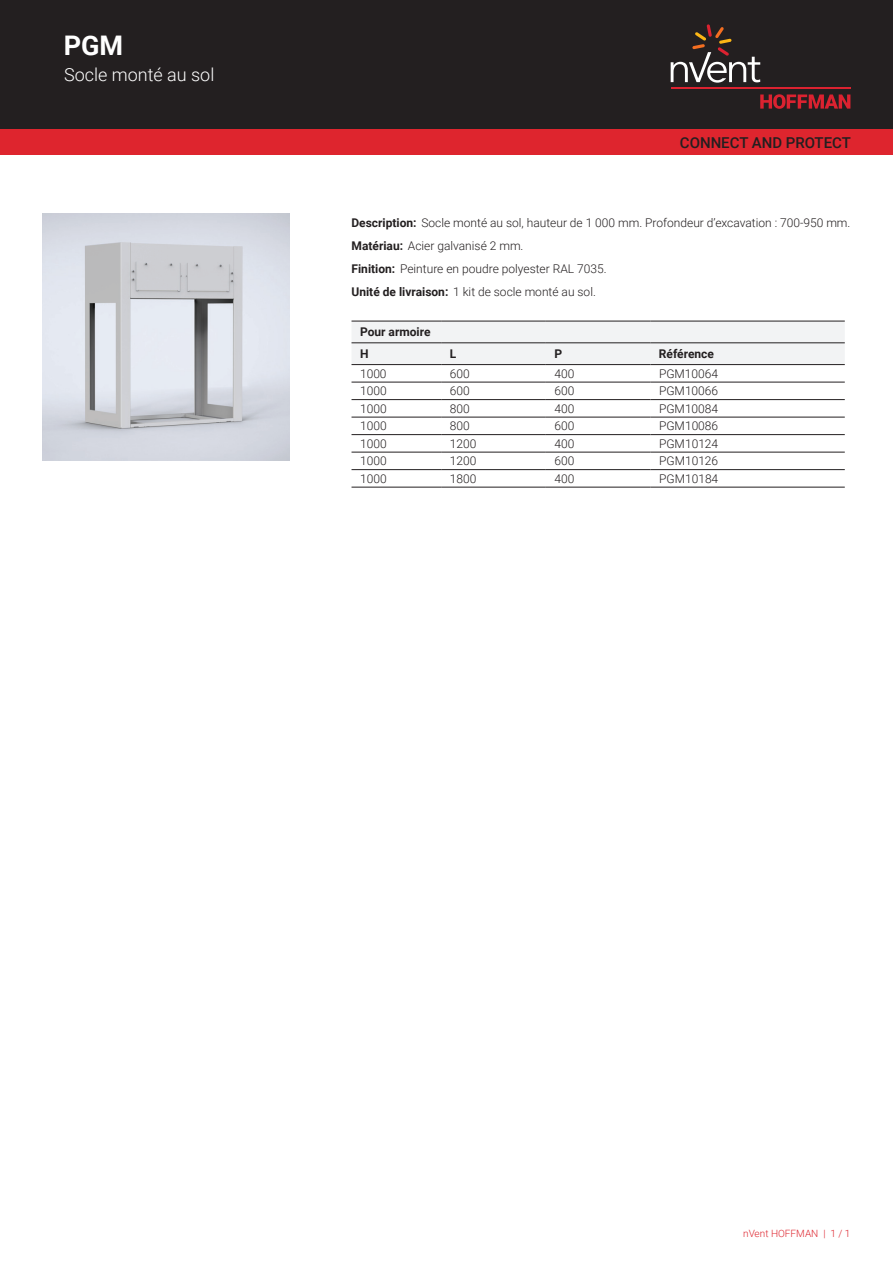
<style>
.page{position:relative;width:893px;height:1263px;background:#fff}
.page>*{position:absolute;margin:0;border:0;box-sizing:border-box;transform-origin:0 0}
.t1{font:700 27px "Roboto";color:#fff}
.t2{font:300 18px "Roboto";color:#fff}
.t3{font:500 15px "Roboto";color:#231f20}
.t4{font:300 12px/23px "Roboto";color:#231f20}
.t5{font:700 12px/21.8px "Roboto";color:#231f20}
.t6{font:300 10.05px "Roboto";color:#de252e}
.s1{font-weight:700}
</style>
<div class="page">
<div style="left:0;top:0;width:893px;height:129px;background:#231f20"></div>
<svg style="left:760px;top:94px;width:90px;height:15px"></svg>
<hr style="left:671px;top:88px;width:179px;height:1px;background:#db2230">
<svg style="left:671px;top:24px;width:89px;height:59px"></svg>
<div style="left:0;top:129px;width:893px;height:26px;background:#de252e"></div>
<div style="left:351px;top:322px;width:494px;height:42px;background:#f2f3f4"></div>
<hr style="left:351px;top:321px;width:90px;height:1px;background:#231f20">
<hr style="left:441px;top:321px;width:105px;height:1px;background:#231f20">
<hr style="left:546px;top:321px;width:104px;height:1px;background:#231f20">
<hr style="left:650px;top:321px;width:195px;height:1px;background:#231f20">
<hr style="left:351px;top:382px;width:90px;height:1px;background:#231f20">
<hr style="left:441px;top:382px;width:105px;height:1px;background:#231f20">
<hr style="left:546px;top:382px;width:104px;height:1px;background:#231f20">
<hr style="left:650px;top:382px;width:195px;height:1px;background:#231f20">
<hr style="left:351px;top:399px;width:90px;height:1px;background:#231f20">
<hr style="left:441px;top:399px;width:105px;height:1px;background:#231f20">
<hr style="left:546px;top:399px;width:104px;height:1px;background:#231f20">
<hr style="left:650px;top:399px;width:195px;height:1px;background:#231f20">
<hr style="left:351px;top:417px;width:90px;height:1px;background:#231f20">
<hr style="left:441px;top:417px;width:105px;height:1px;background:#231f20">
<hr style="left:546px;top:417px;width:104px;height:1px;background:#231f20">
<hr style="left:650px;top:417px;width:195px;height:1px;background:#231f20">
<hr style="left:351px;top:434px;width:90px;height:1px;background:#231f20">
<hr style="left:441px;top:434px;width:105px;height:1px;background:#231f20">
<hr style="left:546px;top:434px;width:104px;height:1px;background:#231f20">
<hr style="left:650px;top:434px;width:195px;height:1px;background:#231f20">
<hr style="left:351px;top:452px;width:90px;height:1px;background:#231f20">
<hr style="left:441px;top:452px;width:105px;height:1px;background:#231f20">
<hr style="left:546px;top:452px;width:104px;height:1px;background:#231f20">
<hr style="left:650px;top:452px;width:195px;height:1px;background:#231f20">
<hr style="left:351px;top:469px;width:90px;height:1px;background:#231f20">
<hr style="left:441px;top:469px;width:105px;height:1px;background:#231f20">
<hr style="left:546px;top:469px;width:104px;height:1px;background:#231f20">
<hr style="left:650px;top:469px;width:195px;height:1px;background:#231f20">
<hr style="left:351px;top:487px;width:90px;height:1px;background:#231f20">
<hr style="left:441px;top:487px;width:105px;height:1px;background:#231f20">
<hr style="left:546px;top:487px;width:104px;height:1px;background:#231f20">
<hr style="left:650px;top:487px;width:195px;height:1px;background:#231f20">
<hr style="left:351px;top:343px;width:90px;height:1px;background:#231f20">
<hr style="left:441px;top:343px;width:105px;height:1px;background:#231f20">
<hr style="left:546px;top:343px;width:104px;height:1px;background:#231f20">
<hr style="left:650px;top:343px;width:195px;height:1px;background:#231f20">
<hr style="left:351px;top:364px;width:90px;height:1px;background:#231f20">
<hr style="left:441px;top:364px;width:105px;height:1px;background:#231f20">
<hr style="left:546px;top:364px;width:104px;height:1px;background:#231f20">
<hr style="left:650px;top:364px;width:195px;height:1px;background:#231f20">
<img style="left:43px;top:213px;width:246px;height:247px">
<h1 class="t1" style="left:64px;top:27px;width:61px">PGM</h1>
<h2 class="t2" style="left:64px;top:62px;width:152px">Socle monté au sol</h2>
<p class="t3" style="left:680px;top:132px;width:173px">CONNECT AND PROTECT</p>
<p class="t4" style="left:351px;top:211px;width:500px"><span class="s1">Description:</span> Socle monté au sol, hauteur de 1 000 mm. Profondeur d’excavation : 700-950 mm.<br><span class="s1">Matériau:</span> Acier galvanisé 2 mm.<br><span class="s1">Finition:</span> Peinture en poudre polyester RAL 7035.<br><span class="s1">Unité de livraison:</span> 1 kit de socle monté au sol.</p>
<p class="t5" style="left:360px;top:321px;width:72px">Pour armoire<br>H</p>
<p class="t5" style="left:450px;top:343px;width:8px">L</p>
<p class="t5" style="left:554px;top:343px;width:9px">P</p>
<p class="t5" style="left:659px;top:343px;width:57px">Référence</p>
<p class="t4" style="left:360px;top:362px;width:28px">1000</p>
<p class="t4" style="left:450px;top:362px;width:21px">600</p>
<p class="t4" style="left:554px;top:362px;width:21px">400</p>
<p class="t4" style="left:659px;top:362px;width:61px">PGM10064</p>
<p class="t4" style="left:360px;top:379px;width:28px">1000</p>
<p class="t4" style="left:450px;top:379px;width:21px">600</p>
<p class="t4" style="left:554px;top:379px;width:21px">600</p>
<p class="t4" style="left:659px;top:379px;width:61px">PGM10066</p>
<p class="t4" style="left:360px;top:397px;width:28px">1000</p>
<p class="t4" style="left:450px;top:397px;width:21px">800</p>
<p class="t4" style="left:554px;top:397px;width:21px">400</p>
<p class="t4" style="left:659px;top:397px;width:61px">PGM10084</p>
<p class="t4" style="left:360px;top:414px;width:28px">1000</p>
<p class="t4" style="left:450px;top:414px;width:21px">800</p>
<p class="t4" style="left:554px;top:414px;width:21px">600</p>
<p class="t4" style="left:659px;top:414px;width:61px">PGM10086</p>
<p class="t4" style="left:360px;top:432px;width:28px">1000</p>
<p class="t4" style="left:450px;top:432px;width:28px">1200</p>
<p class="t4" style="left:554px;top:432px;width:21px">400</p>
<p class="t4" style="left:659px;top:432px;width:61px">PGM10124</p>
<p class="t4" style="left:360px;top:449px;width:28px">1000</p>
<p class="t4" style="left:450px;top:449px;width:28px">1200</p>
<p class="t4" style="left:554px;top:449px;width:21px">600</p>
<p class="t4" style="left:659px;top:449px;width:61px">PGM10126</p>
<p class="t4" style="left:360px;top:467px;width:28px">1000</p>
<p class="t4" style="left:450px;top:467px;width:28px">1800</p>
<p class="t4" style="left:554px;top:467px;width:21px">400</p>
<p class="t4" style="left:659px;top:467px;width:61px">PGM10184</p>
<p class="t6" style="left:743px;top:1226px;width:109px">nVent HOFFMAN | 1 / 1</p>
</div>
